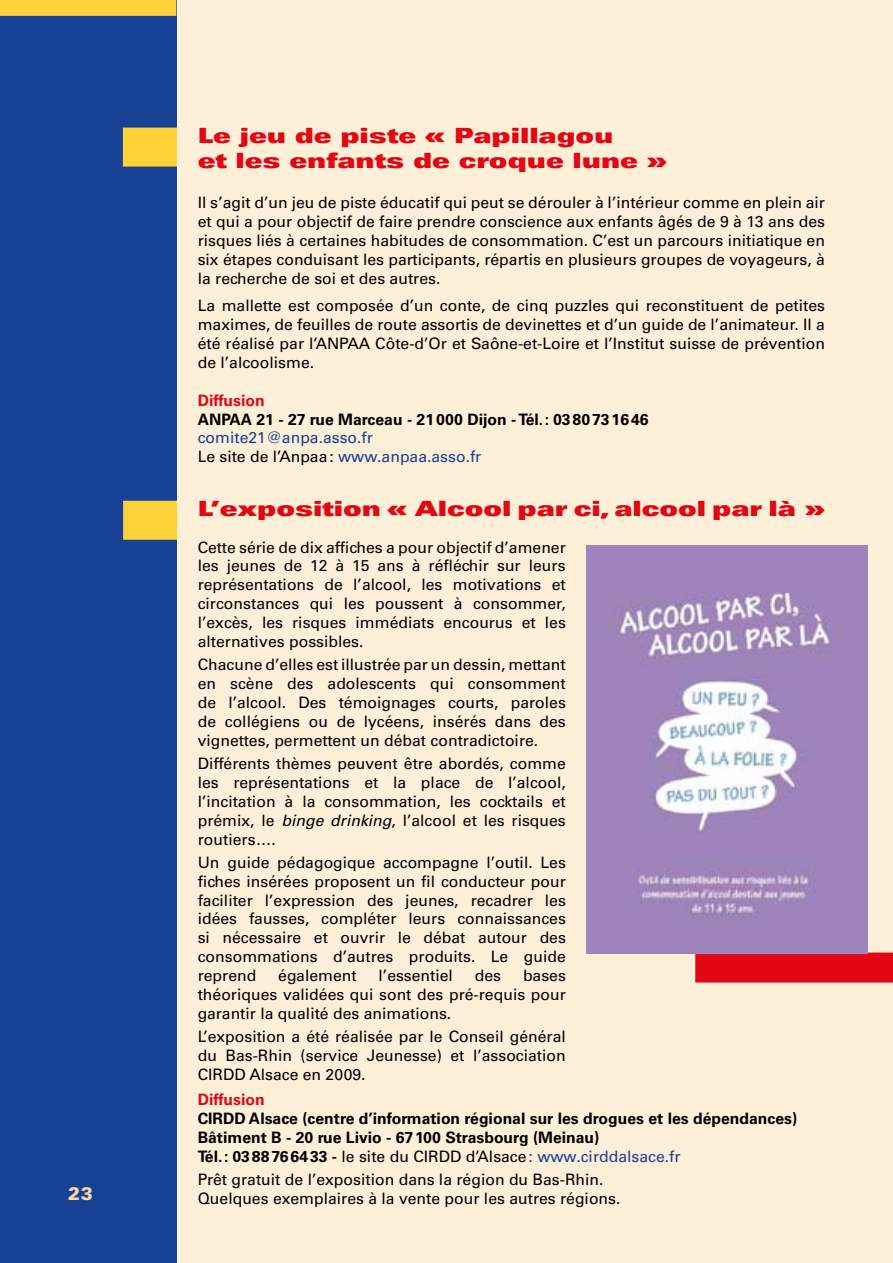
<style>
.page{position:relative;width:893px;height:1263px;background:#fff}
.page>*{position:absolute;margin:0;border:0;box-sizing:border-box;transform-origin:0 0}
.t1{font:21px/25.2px "Univers LT Std X Black Ex";color:#e30613}
.t2{font:900 18px "Univers";color:#fed8a0}
.t3{font:15.75px/18.9px "Univers LT Std";color:#000;text-align:justify}
.t4{font:700 15.75px/18.9px "Univers LT Std";color:#000}
.t5{font:15.75px/18.9px "Univers LT Std";color:#164194}
.t6{font:700 15.75px "Univers LT Std";color:#e30613}
.s1{color:#000}
.s2{font-style:italic}
.s3{font-weight:400}
.s4{font-weight:400;color:#164194}
</style>
<div class="page">
<div style="left:176px;top:0;width:717px;height:1263px;background:#feefd9"></div>
<div style="left:0;top:0;width:176px;height:1263px;background:#164194"></div>
<div style="left:695px;top:952px;width:198px;height:30px;background:#e30613"></div>
<div style="left:123px;top:128px;width:54px;height:39px;background:#ffd139"></div>
<img style="left:587px;top:545px;width:281px;height:408px">
<div style="left:0;top:0;width:176px;height:16px;background:#ffd139"></div>
<div style="left:123px;top:501px;width:54px;height:39px;background:#ffd139"></div>
<p class="t2" style="left:68px;top:1182px;width:26px">23</p>
<h1 class="t1" style="left:198px;top:123px;width:471px">Le jeu de piste « Papillagou<br>et les enfants de croque lune »</h1>
<p class="t3" style="left:198px;top:193px;width:629px">Il s’agit d’un jeu de piste éducatif qui peut se dérouler à l’intérieur comme en plein air et qui a pour objectif de faire prendre conscience aux enfants âgés de 9 à 13 ans des risques liés à certaines habitudes de consommation. C’est un parcours initiatique en six étapes conduisant les participants, répartis en plusieurs groupes de voyageurs, à la recherche de soi et des autres.</p>
<p class="t3" style="left:198px;top:296px;width:629px">La mallette est composée d’un conte, de cinq puzzles qui reconstituent de petites maximes, de feuilles de route assortis de devinettes et d’un guide de l’animateur. Il a été réalisé par l’AN PAA Côte-d’Or et Saône-et-Loire et l’Institut suisse de prévention de l’alcoolisme.</p>
<p class="t6" style="left:198px;top:391px;width:68px">Diffusion</p>
<p class="t4" style="left:198px;top:410px;width:452px">ANPAA 21 - 27 rue Marceau - 21000 Dijon - Tél.: 0380731646</p>
<p class="t5" style="left:198px;top:428px;width:285px">comite21@anpa.asso.fr<br><span class="s1">Le site de l’Anpaa:</span> www.anpaa.asso.fr</p>
<h1 class="t1" style="left:198px;top:496px;width:629px">L’exposition « Alcool par ci, alcool par là »</h1>
<p class="t3" style="left:198px;top:538px;width:370px">Cette série de dix affiches a pour objectif d’amener les jeunes de 12 à 15 ans à réfléchir sur leurs représentations de l’alcool, les motivations et circonstances qui les poussent à consommer, l’excès, les risques immédiats encourus et les alternatives possibles.</p>
<p class="t3" style="left:198px;top:655px;width:370px">Chacune d’elles est illustrée par un dessin, mettant en scène des adolescents qui consomment de l’alcool. Des témoignages courts, paroles de collégiens ou de lycéens, insérés dans des vignettes, permettent un débat contradictoire.</p>
<p class="t3" style="left:198px;top:754px;width:370px">Différents thèmes peuvent être abordés, comme les représentations et la place de l’alcool, l’incitation à la consommation, les cocktails et prémix, le <span class="s2">binge drinking</span>, l’alcool et les risques routiers….</p>
<p class="t3" style="left:198px;top:853px;width:370px">Un guide pédagogique accompagne l’outil. Les fiches insérées proposent un fil conducteur pour faciliter l’expression des jeunes, recadrer les idées fausses, compléter leurs connaissances si nécessaire et ouvrir le débat autour des consommations d’autres produits. Le guide reprend</p>
<p class="t3" style="left:278px;top:966px;width:80px">également</p>
<p class="t3" style="left:379px;top:966px;width:76px">l’essentiel</p>
<p class="t3" style="left:475px;top:966px;width:28px">des</p>
<p class="t3" style="left:198px;top:966px;width:370px;text-indent:325px">bases théoriques validées qui sont des pré-requis pour garantir la qualité des animations.</p>
<p class="t3" style="left:198px;top:1027px;width:370px">L’exposition a été réalisée par le Conseil général du Bas-Rhin (service Jeunesse) et l’association CIRDD Alsace en 2009.</p>
<p class="t6" style="left:198px;top:1090px;width:68px">Diffusion</p>
<p class="t4" style="left:198px;top:1109px;width:601px">CIRDD Alsace (centre d’information régional sur les drogues et les dépendances)<br>Bâtiment B - 20 rue Livio - 67100 Strasbourg (Meinau)<br>Tél.: 0388766433 - <span class="s3">le site du CIRDD d’Alsace</span><span class="s4">: www.cirddalsace.fr</span></p>
<p class="t3" style="left:198px;top:1170px;width:424px">Prêt gratuit de l’exposition dans la région du Bas-Rhin.<br>Quelques exemplaires à la vente pour les autres régions.</p>
</div>
